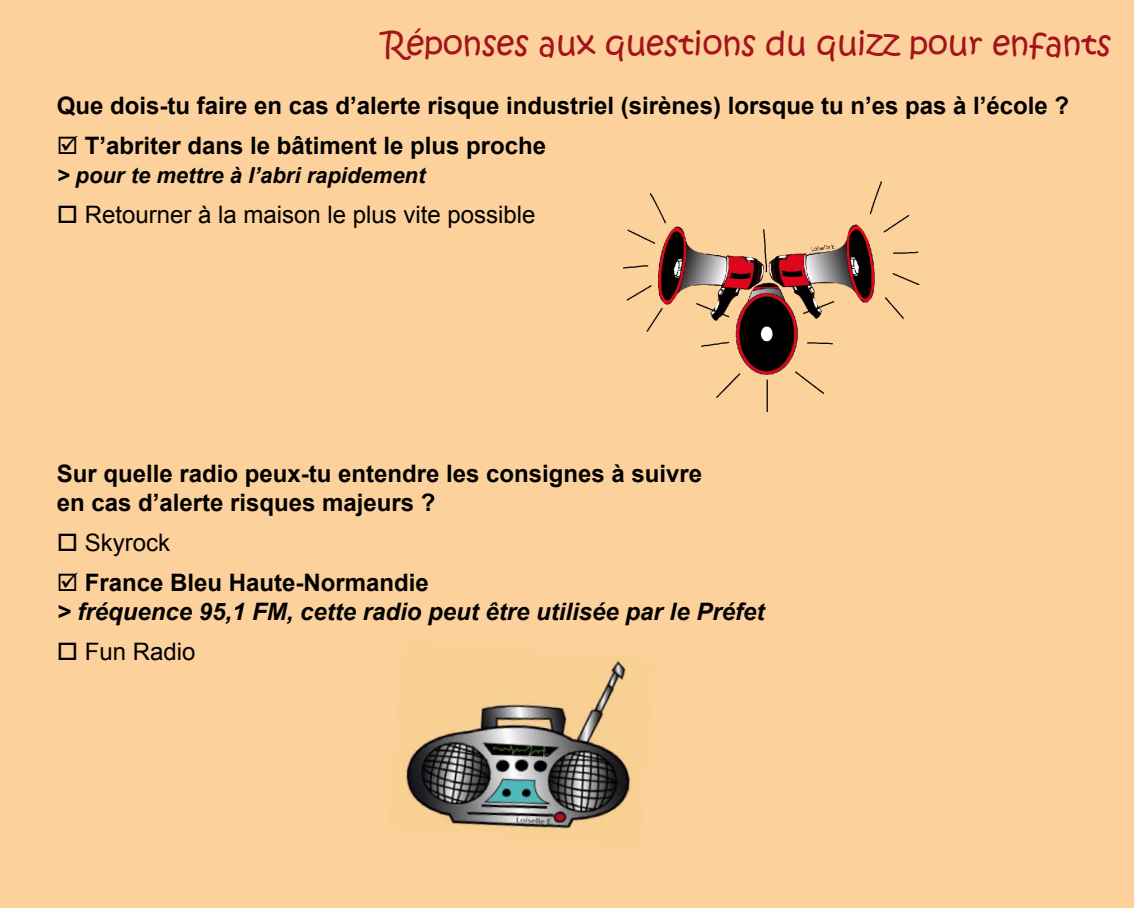
<style>
.page{position:relative;width:1134px;height:908px;background:#fff}
.page>*{position:absolute;margin:0;border:0;box-sizing:border-box;transform-origin:0 0}
.t1{font:32px "Kristen ITC";color:#a5131c}
.t2{font:700 24px/28.8px "Arial";color:#000}
.t3{font:italic 700 24px/28.8px "Arial";color:#000}
.t4{font:24px "Arial";color:#000}
.t5{font:italic 700 22px "Arial";color:#000}
.s1{font-style:normal}
</style>
<div class="page">
<div style="left:0;top:0;width:1134px;height:907px;background:#fcd19b"></div>
<img style="left:624px;top:181px;width:295px;height:230px">
<img style="left:387px;top:638px;width:269px;height:211px">
<h1 class="t1" style="left:383px;top:23px;width:730px">Réponses aux questions du quizz pour enfants</h1>
<p class="t2" style="left:57px;top:92px;width:1014px">Que dois-tu faire en cas d’alerte risque industriel (sirènes) lorsque tu n’es pas à l’école ?</p>
<p class="t2" style="left:57px;top:132px;width:491px">☑ T’abriter dans le bâtiment le plus proche</p>
<p class="t5" style="left:57px;top:160px;width:370px">&gt; pour te mettre à l’abri rapidement</p>
<p class="t4" style="left:57px;top:199px;width:480px">□ Retourner à la maison le plus vite possible</p>
<p class="t2" style="left:57px;top:460px;width:647px">Sur quelle radio peux-tu entendre les consignes à suivre en cas d’alerte risques majeurs ?</p>
<p class="t4" style="left:57px;top:527px;width:115px">□ Skyrock</p>
<p class="t3" style="left:57px;top:569px;width:709px">☑ <span class="s1">France Bleu Haute-Normandie<br></span>&gt; fréquence 95,1 FM, cette radio peut être utilisée par le Préfet</p>
<p class="t4" style="left:57px;top:635px;width:140px">□ Fun Radio</p>
</div>
